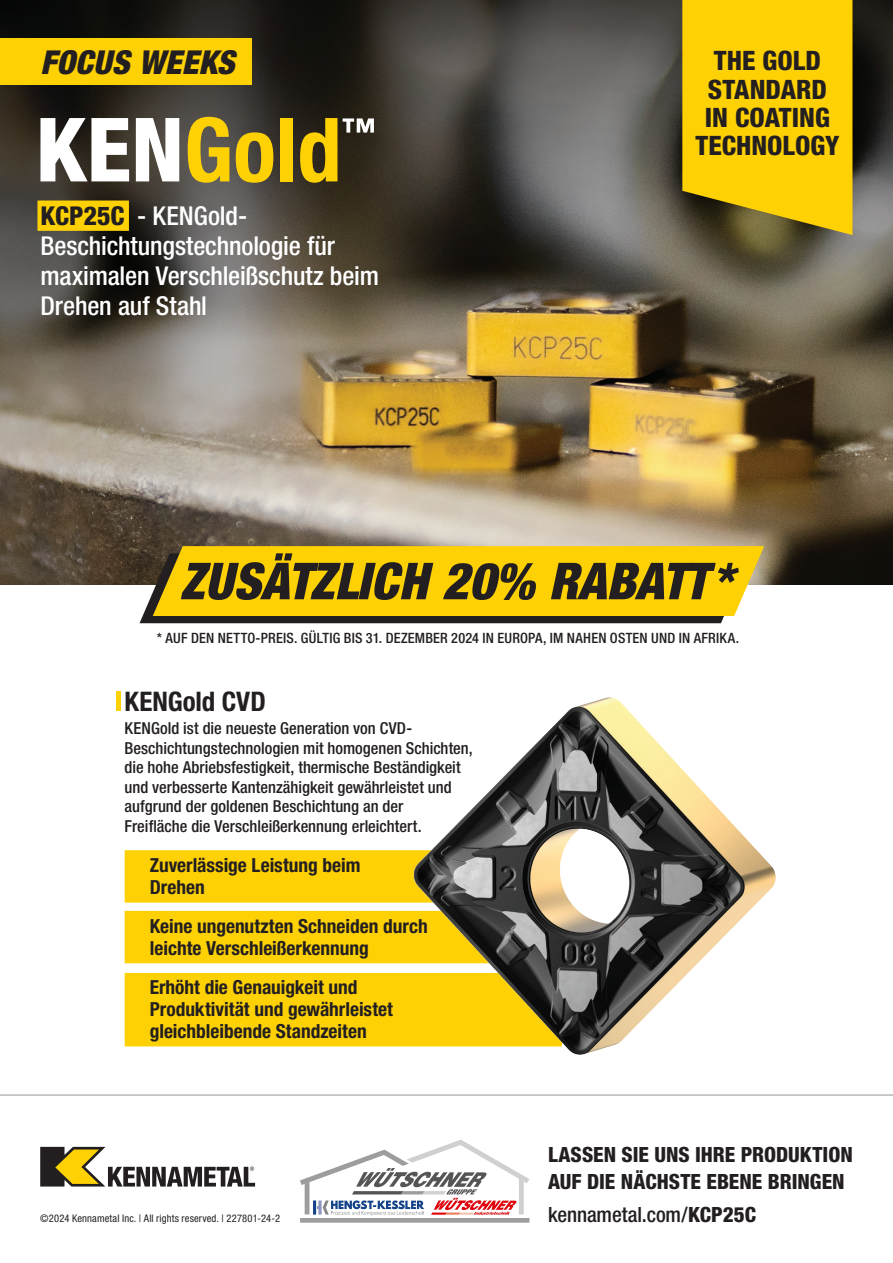
<style>
.page{position:relative;width:893px;height:1263px;background:#fff}
.page>*{position:absolute;margin:0;border:0;box-sizing:border-box;transform-origin:0 0}
.t1{font:italic 900 condensed 51px "Helvetica Neue LT Std";letter-spacing:-.005em;color:#231f20}
.t2{font:italic 900 condensed 33px "Helvetica Neue LT Std";letter-spacing:.01em;color:#231f20}
.t3{font:700 condensed 27px "Helvetica Neue LT Pro";letter-spacing:-.005em;color:#231f20}
.t4{font:800 condensed 26.7px/28.3px "Helvetica Neue LT Std";color:#231f20;text-align:center}
.t5{font:500 condensed 25.95px/29.7px "Helvetica Neue LT Pro";letter-spacing:-.005em;color:#fff}
.t6{font:800 condensed 21px/27px "Helvetica Neue LT Pro";color:#231f20}
.t7{font:500 condensed 21px "Helvetica Neue LT Pro";letter-spacing:-.005em;color:#231f20}
.t8{font:700 condensed 19.35px/22px "Helvetica Neue LT Pro";color:#231f20}
.t9{font:500 condensed 16.5px/19.5px "Helvetica Neue LT Pro";color:#231f20}
.t10{font:500 condensed 14.25px "Helvetica Neue LT Pro";letter-spacing:.015em;color:#231f20}
.t11{font:condensed 10.5px "Helvetica Neue LT Std";letter-spacing:.015em;color:#231f20}
.s1{font-weight:800;color:#231f20}
.s2{font-family:"Helvetica Neue LT Std"}
.s3{font-weight:800}
</style>
<div class="page">
<img style="left:0;top:0;width:893px;height:585px">
<svg style="left:682px;top:0;width:170px;height:235px;background:#ecc308"></svg>
<div style="left:125px;top:911px;width:269px;height:52px;background:#fed105"></div>
<div style="left:125px;top:850px;width:269px;height:53px;background:#fed105"></div>
<div style="left:125px;top:973px;width:269px;height:73px;background:#fed105"></div>
<svg style="left:37px;top:200px;width:92px;height:31px;background:#f8cc06"></svg>
<div style="left:116px;top:692px;width:5px;height:19px;background:#fed105"></div>
<div style="left:0;top:38px;width:252px;height:46px;background:#fed105"></div>
<svg style="left:41px;top:118px;width:88px;height:63px"></svg>
<svg style="left:136px;top:118px;width:43px;height:63px"></svg>
<svg style="left:188px;top:117px;width:41px;height:66px;background:#c0a322"></svg>
<svg style="left:236px;top:132px;width:37px;height:51px;background:#bd9f19"></svg>
<div style="left:280px;top:118px;width:13px;height:63px;background:#fed105"></div>
<svg style="left:300px;top:118px;width:37px;height:65px;background:#ae8f0c"></svg>
<svg style="left:343px;top:118px;width:31px;height:15px"></svg>
<svg style="left:140px;top:546px;width:624px;height:77px;background:#e3bc10"></svg>
<img style="left:394px;top:697px;width:382px;height:358px">
<svg style="left:0;top:1095px;width:893px;height:92px"></svg>
<svg style="left:40px;top:1147px;width:215px;height:39px"></svg>
<img style="left:297px;top:1137px;width:235px;height:86px">
<h2 class="t2" style="left:40px;top:42px;width:196px">FOCUS WEEKS</h2>
<h3 class="t5" style="left:40px;top:201px;width:340px"><span class="s1">KCP25C</span> - KENGold-<br>Beschichtungstechnologie für maximalen Verschleißschutz beim<br>Drehen auf Stahl</h3>
<h3 class="t4" style="left:695px;top:46px;width:146px">THE GOLD<br>STANDARD<br>IN COATING<br>TECHNOLOGY</h3>
<h1 class="t1" style="left:180px;top:550px;width:555px">ZUSÄTZLICH 20% RABATT*</h1>
<p class="t10" style="left:157px;top:630px;width:584px"><span class="s2">* AUF DEN NETTO-PREIS.</span> GÜLTIG BIS 31. DEZEMBER 2024 IN EUROPA, IM NAHEN OSTEN UND IN AFRIKA.</p>
<h3 class="t3" style="left:124px;top:685px;width:143px">KENGold CVD</h3>
<p class="t9" style="left:124px;top:718px;width:350px">KENGold ist die neueste Generation von CVD-Beschichtungstechnologien mit homogenen Schichten, die hohe Abriebsfestigkeit, thermische Beständigkeit und verbesserte Kantenzähigkeit gewährleistet und aufgrund der goldenen Beschichtung an der<br>Freifläche die Verschleißerkennung erleichtert.</p>
<p class="t8" style="left:150px;top:854px;width:212px">Zuverlässige Leistung beim<br>Drehen</p>
<p class="t8" style="left:150px;top:915px;width:279px">Keine ungenutzten Schneiden durch leichte Verschleißerkennung</p>
<p class="t8" style="left:150px;top:977px;width:245px">Erhöht die Genauigkeit und<br>Produktivität und gewährleistet gleichbleibende Standzeiten</p>
<p class="t11" style="left:40px;top:1212px;width:241px">©2024 Kennametal Inc. | All rights reserved. | 227801-24-2</p>
<p class="t6" style="left:548px;top:1141px;width:306px">LASSEN SIE UNS IHRE PRODUKTION<br>AUF DIE NÄCHSTE EBENE BRINGEN</p>
<p class="t7" style="left:548px;top:1202px;width:209px">kennametal.com/<span class="s3">KCP25C</span></p>
</div>
